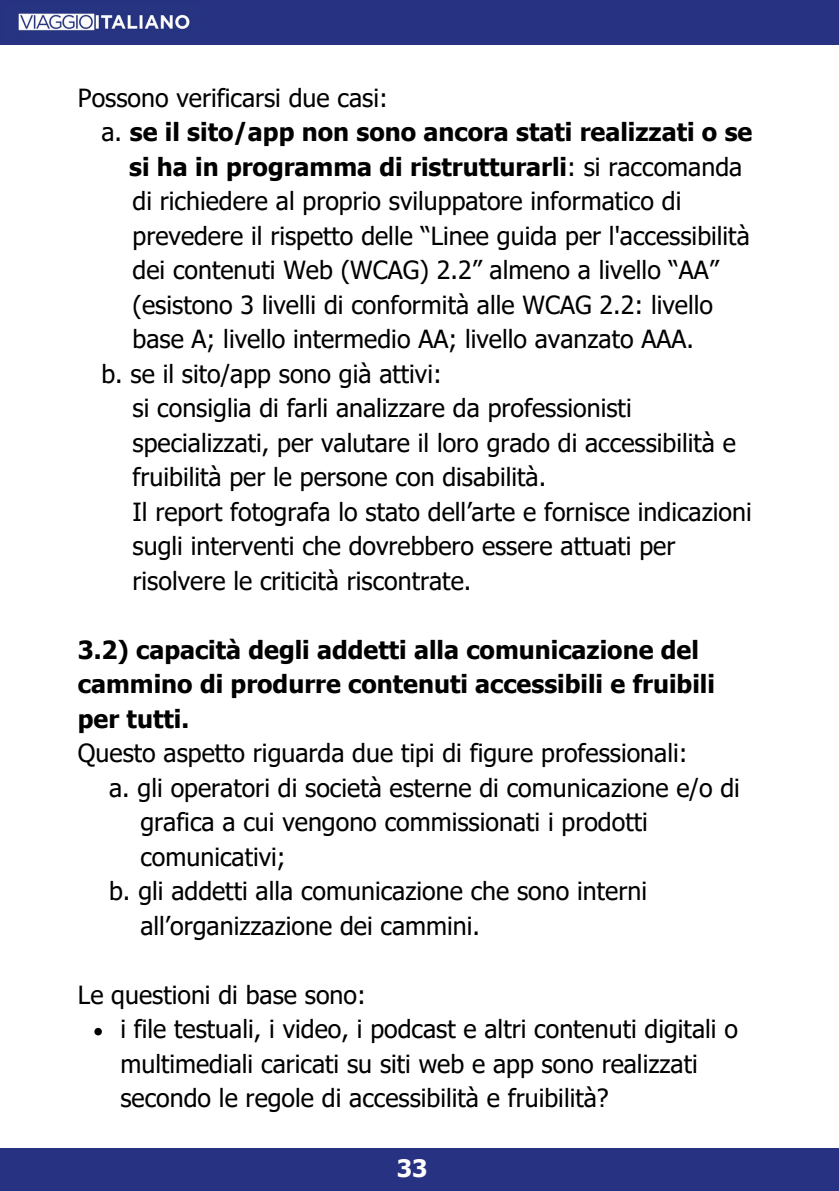
<style>
.page{position:relative;width:839px;height:1191px;background:#fff}
.page>*{position:absolute;margin:0;border:0;box-sizing:border-box;transform-origin:0 0}
.t1{font:25px/34.4px "Tahoma";color:#000}
.t2{font:700 25px "Tahoma";color:#000}
.t3{font:700 24px "Tahoma";color:#fff}
.s1{font-weight:400}
</style>
<div class="page">
<hr style="left:0;top:42px;width:838px;height:3px;background:#283282">
<div style="left:0;top:1148px;width:838px;height:42px;background:#283282"></div>
<svg style="left:94px;top:1028px;width:8px;height:7px"></svg>
<div style="left:0;top:0;width:838px;height:42px;background:#283282"></div>
<img style="left:5px;top:4px;width:195px;height:34px">
<p class="t1" style="left:78px;top:80px;width:311px">Possono verificarsi due casi:</p>
<p class="t2" style="left:101px;top:116px;width:652px"><span class="s1">a.</span> se il sito/app non sono ancora stati realizzati o se</p>
<p class="t2" style="left:129px;top:151px;width:614px">si ha in programma di ristrutturarli<span class="s1">: si raccomanda</span></p>
<p class="t1" style="left:133px;top:183px;width:550px">di richiedere al proprio sviluppatore informatico di</p>
<p class="t1" style="left:133px;top:218px;width:618px">prevedere il rispetto delle “Linee guida per l'accessibilità</p>
<p class="t1" style="left:133px;top:252px;width:587px">dei contenuti Web (WCAG) 2.2” almeno a livello “AA”</p>
<p class="t1" style="left:133px;top:287px;width:582px">(esistono 3 livelli di conformità alle WCAG 2.2: livello</p>
<p class="t1" style="left:133px;top:321px;width:563px">base A; livello intermedio AA; livello avanzato AAA.</p>
<p class="t1" style="left:101px;top:356px;width:342px">b. se il sito/app sono già attivi:</p>
<p class="t1" style="left:133px;top:390px;width:500px">si consiglia di farli analizzare da professionisti</p>
<p class="t1" style="left:133px;top:425px;width:605px">specializzati, per valutare il loro grado di accessibilità e</p>
<p class="t1" style="left:133px;top:459px;width:415px">fruibilità per le persone con disabilità.</p>
<p class="t1" style="left:133px;top:494px;width:620px">Il report fotografa lo stato dell’arte e fornisce indicazioni</p>
<p class="t1" style="left:133px;top:528px;width:544px">sugli interventi che dovrebbero essere attuati per</p>
<p class="t1" style="left:133px;top:563px;width:340px">risolvere le criticità riscontrate.</p>
<h1 class="t2" style="left:78px;top:634px;width:622px">3.2) capacità degli addetti alla comunicazione del</h1>
<h1 class="t2" style="left:78px;top:668px;width:638px">cammino di produrre contenuti accessibili e fruibili</h1>
<h1 class="t2" style="left:78px;top:703px;width:113px">per tutti.</h1>
<h1 class="t1" style="left:78px;top:735px;width:611px">Questo aspetto riguarda due tipi di figure professionali:</h1>
<h1 class="t1" style="left:109px;top:770px;width:632px">a. gli operatori di società esterne di comunicazione e/o di</h1>
<h1 class="t1" style="left:140px;top:804px;width:509px">grafica a cui vengono commissionati i prodotti</h1>
<h1 class="t1" style="left:140px;top:839px;width:147px">comunicativi;</h1>
<h1 class="t1" style="left:109px;top:873px;width:539px">b. gli addetti alla comunicazione che sono interni</h1>
<h1 class="t1" style="left:140px;top:908px;width:341px">all’organizzazione dei cammini.</h1>
<h1 class="t1" style="left:78px;top:977px;width:289px">Le questioni di base sono:</h1>
<h1 class="t1" style="left:120px;top:1011px;width:619px">i file testuali, i video, i podcast e altri contenuti digitali o multimediali caricati su siti web e app sono realizzati secondo le regole di accessibilità e fruibilità?</h1>
<p class="t3" style="left:397px;top:1153px;width:32px">33</p>
</div>
